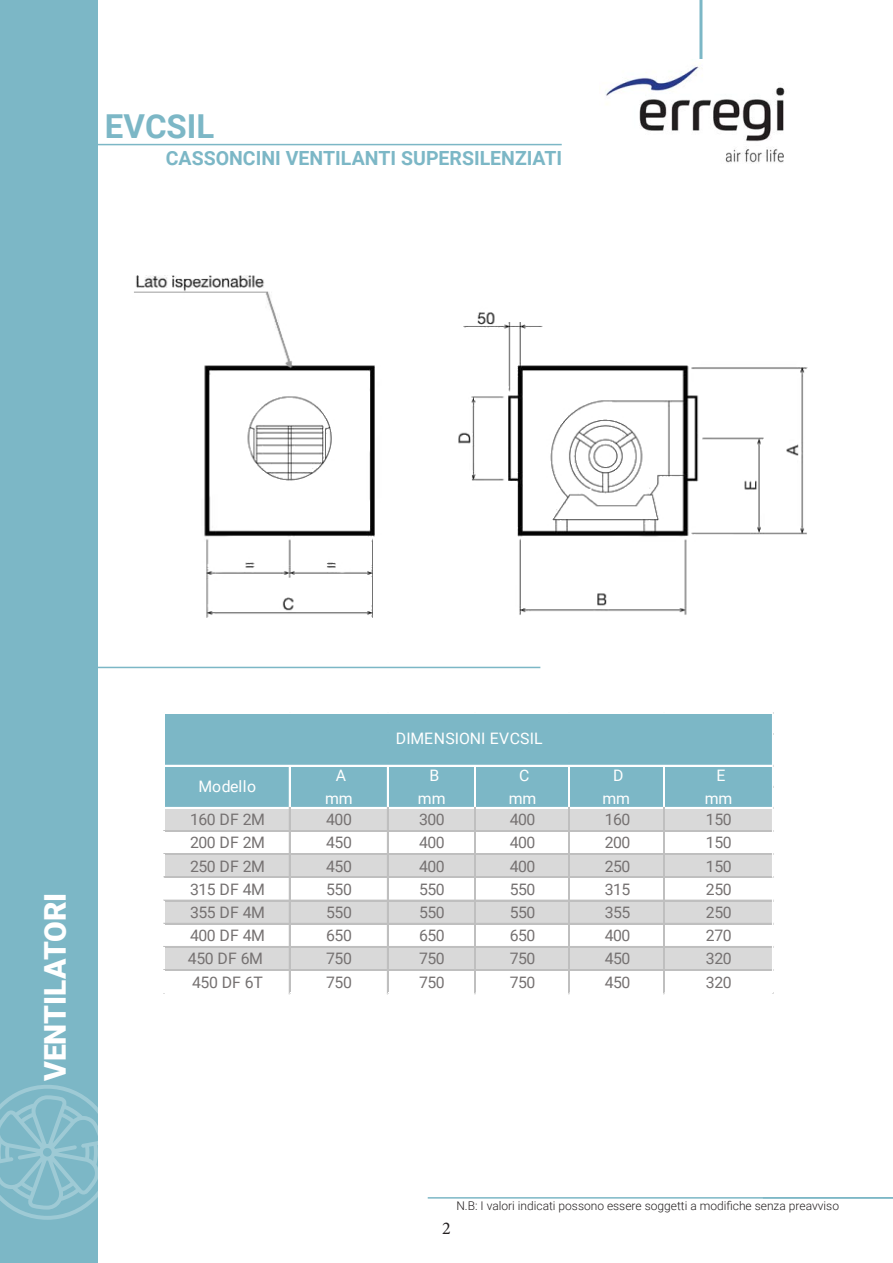
<style>
.page{position:relative;width:893px;height:1263px;background:#fff}
.page>*{position:absolute;margin:0;border:0;box-sizing:border-box;transform-origin:0 0}
.t1{font:700 33px "Roboto";color:#7cb7c6}
.t2{font:900 30px "Roboto";color:#fff}
.t3{font:700 19.5px "Roboto";color:#7cb7c6}
.t4{font:18px "Minion Pro";color:#231f20}
.t5{font:15.75px "Roboto";letter-spacing:-.03em;color:#757171}
.t6{font:15.75px/23.2px "Roboto";letter-spacing:.005em;color:#fff;text-align:center}
.t7{font:300 12px "Roboto";color:#231f20}
</style>
<div class="page">
<hr style="left:81px;top:144px;width:481px;height:1px;background:#7cb7c6">
<hr style="left:699px;top:0;width:3px;height:65px;background:#7cb7c6">
<img style="left:605px;top:60px;width:180px;height:104px">
<hr style="left:428px;top:1197px;width:465px;height:1px;background:#7cb7c6">
<hr style="left:0;top:667px;width:540px;height:1px;background:#7cb7c6">
<img style="left:134px;top:275px;width:673px;height:342px">
<div style="left:165px;top:714px;width:608px;height:94px;background:#7cb7c6"></div>
<div style="left:165px;top:807px;width:608px;height:25px;background:#d9d9d9"></div>
<div style="left:165px;top:854px;width:608px;height:24px;background:#d9d9d9"></div>
<div style="left:165px;top:900px;width:608px;height:24px;background:#d9d9d9"></div>
<div style="left:165px;top:946px;width:608px;height:25px;background:#d9d9d9"></div>
<hr style="left:165px;top:765px;width:608px;height:1px;background:#fff">
<hr style="left:165px;top:807px;width:124px;height:1px;background:#fff">
<hr style="left:289px;top:766px;width:1px;height:41px;background:#fff">
<hr style="left:290px;top:807px;width:97px;height:1px;background:#fff">
<hr style="left:387px;top:766px;width:1px;height:41px;background:#fff">
<hr style="left:388px;top:807px;width:87px;height:1px;background:#fff">
<hr style="left:475px;top:766px;width:1px;height:41px;background:#fff">
<hr style="left:476px;top:807px;width:93px;height:1px;background:#fff">
<hr style="left:569px;top:766px;width:1px;height:41px;background:#fff">
<hr style="left:570px;top:807px;width:94px;height:1px;background:#fff">
<hr style="left:663px;top:766px;width:1px;height:41px;background:#fff">
<hr style="left:664px;top:766px;width:1px;height:41px;background:#fff">
<hr style="left:665px;top:807px;width:108px;height:1px;background:#fff">
<hr style="left:164px;top:830px;width:609px;height:2px;background:#bfbfbf">
<hr style="left:772px;top:714px;width:1px;height:116px;background:#fff">
<hr style="left:164px;top:853px;width:609px;height:1px;background:#bfbfbf">
<hr style="left:164px;top:854px;width:609px;height:1px;background:#bfbfbf">
<hr style="left:164px;top:877px;width:609px;height:1px;background:#bfbfbf">
<hr style="left:164px;top:900px;width:609px;height:1px;background:#bfbfbf">
<hr style="left:164px;top:923px;width:609px;height:1px;background:#bfbfbf">
<hr style="left:164px;top:946px;width:609px;height:1px;background:#bfbfbf">
<hr style="left:164px;top:969px;width:609px;height:1px;background:#bfbfbf">
<hr style="left:164px;top:970px;width:609px;height:1px;background:#bfbfbf">
<hr style="left:289px;top:807px;width:1px;height:187px;background:#bfbfbf">
<hr style="left:387px;top:807px;width:1px;height:187px;background:#bfbfbf">
<hr style="left:475px;top:807px;width:1px;height:187px;background:#bfbfbf">
<hr style="left:569px;top:807px;width:1px;height:187px;background:#bfbfbf">
<hr style="left:663px;top:807px;width:1px;height:187px;background:#bfbfbf">
<hr style="left:664px;top:807px;width:1px;height:187px;background:#bfbfbf">
<svg style="left:163px;top:853px;width:2px;height:141px"></svg>
<svg style="left:772px;top:830px;width:2px;height:164px"></svg>
<div style="left:0;top:0;width:98px;height:1263px;background:#7cb7c6"></div>
<svg style="left:0;top:1085px;width:98px;height:135px"></svg>
<p class="t1" style="left:105px;top:103px;width:111px">EVCSIL</p>
<p class="t3" style="left:166px;top:144px;width:398px">CASSONCINI VENTILANTI SUPERSILENZIATI</p>
<p class="t2" style="left:34px;top:1081px;width:190px;rotate:-90deg">VENTILATORI</p>
<p class="t6" style="left:396px;top:726px;width:148px">DIMENSIONI EVCSIL</p>
<p class="t6" style="left:199px;top:774px;width:59px">Modello</p>
<p class="t6" style="left:325px;top:763px;width:29px">A mm</p>
<p class="t6" style="left:418px;top:763px;width:29px">B mm</p>
<p class="t6" style="left:509px;top:763px;width:29px">C mm</p>
<p class="t6" style="left:603px;top:763px;width:29px">D mm</p>
<p class="t6" style="left:705px;top:763px;width:29px">E mm</p>
<p class="t5" style="left:190px;top:809px;width:77px">160 DF 2M</p>
<p class="t5" style="left:326px;top:809px;width:27px">400</p>
<p class="t5" style="left:419px;top:809px;width:27px">300</p>
<p class="t5" style="left:510px;top:809px;width:27px">400</p>
<p class="t5" style="left:605px;top:809px;width:27px">160</p>
<p class="t5" style="left:706px;top:809px;width:27px">150</p>
<p class="t5" style="left:190px;top:832px;width:77px">200 DF 2M</p>
<p class="t5" style="left:326px;top:832px;width:27px">450</p>
<p class="t5" style="left:419px;top:832px;width:27px">400</p>
<p class="t5" style="left:510px;top:832px;width:27px">400</p>
<p class="t5" style="left:605px;top:832px;width:27px">200</p>
<p class="t5" style="left:706px;top:832px;width:27px">150</p>
<p class="t5" style="left:190px;top:855px;width:77px">250 DF 2M</p>
<p class="t5" style="left:326px;top:855px;width:27px">450</p>
<p class="t5" style="left:419px;top:855px;width:27px">400</p>
<p class="t5" style="left:510px;top:855px;width:27px">400</p>
<p class="t5" style="left:605px;top:855px;width:27px">250</p>
<p class="t5" style="left:706px;top:855px;width:27px">150</p>
<p class="t5" style="left:190px;top:878px;width:77px">315 DF 4M</p>
<p class="t5" style="left:326px;top:878px;width:27px">550</p>
<p class="t5" style="left:419px;top:878px;width:27px">550</p>
<p class="t5" style="left:510px;top:878px;width:27px">550</p>
<p class="t5" style="left:605px;top:878px;width:27px">315</p>
<p class="t5" style="left:706px;top:878px;width:27px">250</p>
<p class="t5" style="left:190px;top:901px;width:77px">355 DF 4M</p>
<p class="t5" style="left:326px;top:901px;width:27px">550</p>
<p class="t5" style="left:419px;top:901px;width:27px">550</p>
<p class="t5" style="left:510px;top:901px;width:27px">550</p>
<p class="t5" style="left:605px;top:901px;width:27px">355</p>
<p class="t5" style="left:706px;top:901px;width:27px">250</p>
<p class="t5" style="left:190px;top:924px;width:77px">400 DF 4M</p>
<p class="t5" style="left:326px;top:924px;width:27px">650</p>
<p class="t5" style="left:419px;top:924px;width:27px">650</p>
<p class="t5" style="left:510px;top:924px;width:27px">650</p>
<p class="t5" style="left:605px;top:924px;width:27px">400</p>
<p class="t5" style="left:706px;top:924px;width:27px">270</p>
<p class="t5" style="left:188px;top:948px;width:77px">450 DF 6M</p>
<p class="t5" style="left:326px;top:948px;width:27px">750</p>
<p class="t5" style="left:419px;top:948px;width:27px">750</p>
<p class="t5" style="left:510px;top:948px;width:27px">750</p>
<p class="t5" style="left:605px;top:948px;width:27px">450</p>
<p class="t5" style="left:706px;top:948px;width:27px">320</p>
<p class="t5" style="left:192px;top:971px;width:72px">450 DF 6T</p>
<p class="t5" style="left:326px;top:971px;width:27px">750</p>
<p class="t5" style="left:419px;top:971px;width:27px">750</p>
<p class="t5" style="left:510px;top:971px;width:27px">750</p>
<p class="t5" style="left:605px;top:971px;width:27px">450</p>
<p class="t5" style="left:706px;top:971px;width:27px">320</p>
<p class="t7" style="left:456px;top:1197px;width:384px">N.B: I valori indicati possono essere soggetti a modifiche senza preavviso</p>
<p class="t4" style="left:442px;top:1216px;width:10px">2</p>
</div>
